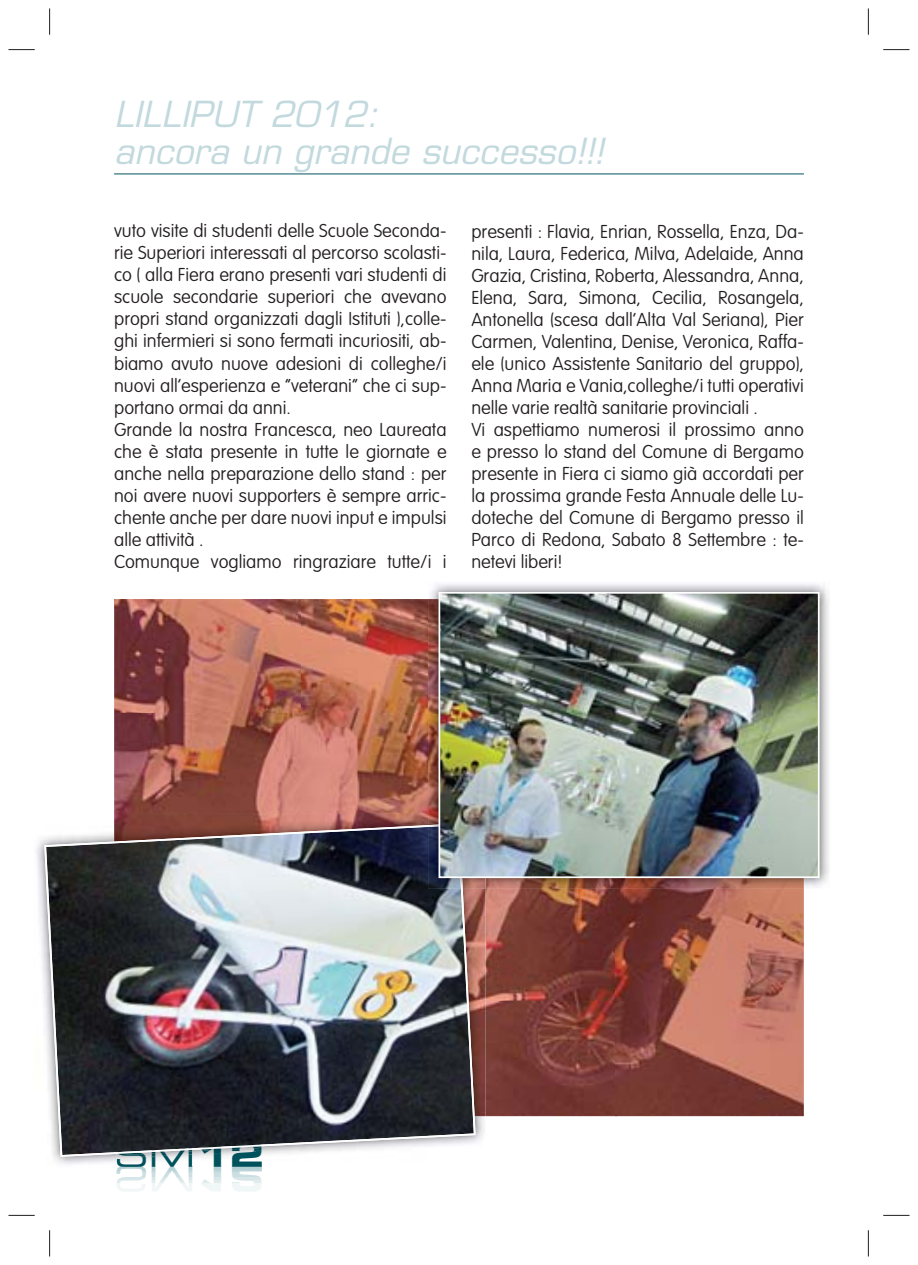
<style>
.page{position:relative;width:918px;height:1265px;background:#fff}
.page>*{position:absolute;margin:0;border:0;box-sizing:border-box;transform-origin:0 0}
.t1{font:italic 35px/36.8px "Eurostile";color:#c2d9dd}
.t2{font:35px "Eurostile Extended Two";color:#004049}
.t3{font:100 18.38px/22.1px "VAG Rounded";color:#231f20}
.s1{color:#a8c9cf}
.s2{font-family:"Eurostile Bold Extended Two"}
.s3{font-family:"Eurostile Bold Extended Two";color:#a8c9cf}
</style>
<div class="page">
<hr style="left:114px;top:174px;width:690px;height:1px;background:#00535d">
<img style="left:114px;top:599px;width:314px;height:214px">
<img style="left:486px;top:889px;width:130px;height:227px">
<img style="left:616px;top:889px;width:188px;height:227px">
<img style="left:36px;top:813px;width:450px;height:352px">
<img style="left:117px;top:1157px;width:75px;height:10px">
<img style="left:201px;top:1157px;width:61px;height:10px">
<img style="left:44px;top:823px;width:431px;height:334px">
<img style="left:430px;top:584px;width:399px;height:304px">
<img style="left:428px;top:599px;width:10px;height:214px">
<img style="left:486px;top:878px;width:318px;height:11px">
<img style="left:428px;top:813px;width:58px;height:76px">
<img style="left:428px;top:823px;width:35px;height:66px">
<img style="left:441px;top:595px;width:375px;height:280px">
<div style="left:438px;top:592px;width:381px;height:286px;border:2px solid #fff"></div>
<svg style="left:8px;top:49px;width:27px;height:1px"></svg>
<svg style="left:883px;top:49px;width:26px;height:1px"></svg>
<svg style="left:8px;top:1215px;width:27px;height:1px"></svg>
<svg style="left:883px;top:1215px;width:26px;height:1px"></svg>
<svg style="left:49px;top:8px;width:1px;height:27px"></svg>
<svg style="left:49px;top:1230px;width:1px;height:26px"></svg>
<svg style="left:868px;top:8px;width:1px;height:27px"></svg>
<svg style="left:868px;top:1230px;width:1px;height:26px"></svg>
<h1 class="t1" style="left:114px;top:100px;width:491px">LILLIPUT 2012:<br>ancora un grande successo!!!</h1>
<p class="t3" style="left:114px;top:221px;width:334px">vuto visite di studenti delle Scuole Seconda&shy;rie Superiori interessati al percorso scolasti&shy;co ( alla Fiera erano presenti vari studenti di scuole secondarie superiori che avevano propri stand organizzati dagli Istituti ),colle&shy;ghi infermieri si sono fermati incuriositi, ab&shy;biamo avuto nuove adesioni di colleghe/i nuovi all’esperienza e “veterani” che ci sup&shy;portano ormai da anni.<br>Grande la nostra Francesca, neo Laureata che è stata presente in tutte le giornate e anche nella preparazione dello stand : per noi avere nuovi supporters è sempre arric&shy;chente anche per dare nuovi input e impulsi alle attività .<br>Comunque vogliamo ringraziare tutte/i i</p>
<p class="t3" style="left:471px;top:222px;width:334px">presenti : Flavia, Enrian, Rossella, Enza, Da&shy;nila, Laura, Federica, Milva, Adelaide, Anna Grazia, Cristina, Roberta, Alessandra, Anna, Elena, Sara, Simona, Cecilia, Rosangela, Antonella (scesa dall’Alta Val Seriana), Pier Carmen, Valentina, Denise, Veronica, Raffa&shy;ele (unico Assistente Sanitario del gruppo), Anna Maria e Vania,colleghe/i tutti operativi nelle varie realtà sanitarie provinciali .<br>Vi aspettiamo numerosi il prossimo anno e presso lo stand del Comune di Bergamo presente in Fiera ci siamo già accordati per la prossima grande Festa Annuale delle Lu&shy;doteche del Comune di Bergamo presso il Parco di Redona, Sabato 8 Settembre : te&shy;netevi liberi!</p>
<h1 class="t2" style="left:114px;top:1141px;width:152px">S<span class="s1">M</span><span class="s2">1</span><span class="s3">2</span></h1>
</div>
